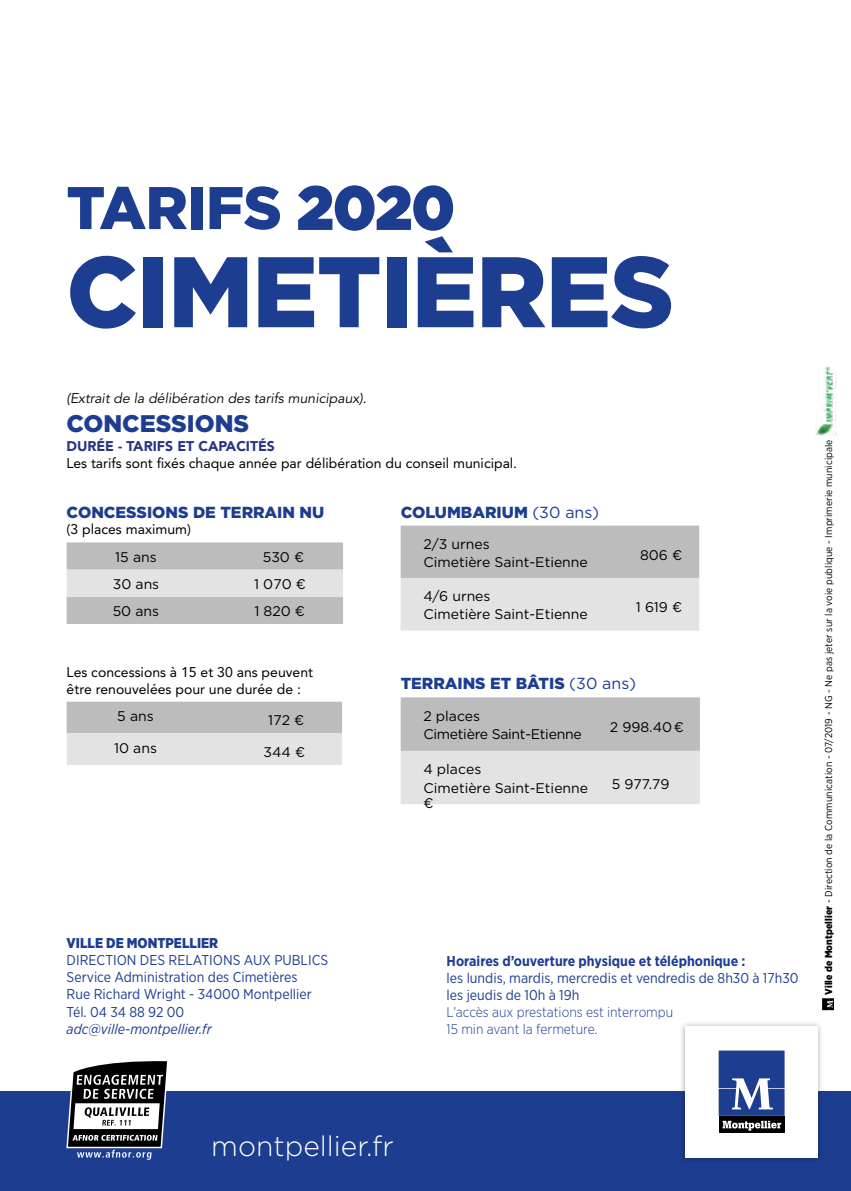
<style>
.page{position:relative;width:851px;height:1191px;background:#fff}
.page>*{position:absolute;margin:0;border:0;box-sizing:border-box;transform-origin:0 0}
.t1{font:900 100px "Gotham";letter-spacing:-.01em;color:#1d3d91}
.t2{font:900 60px "Gotham";letter-spacing:-.01em;color:#1d3d91}
.t3{font:300 28.2px "Gotham";color:#fff}
.t4{font:900 24px "Gotham";color:#1d3d91}
.t5{font:900 16px "Gotham";color:#1d3d91}
.t6{font:14.2px/17px "Gotham Narrow";color:#1d3d91}
.t7{font:700 14.2px "Gotham Narrow";color:#1d3d91}
.t8{font:italic 14.2px "Gotham Narrow";color:#1d3d91}
.t9{font:900 14.2px "Gotham Narrow";color:#1d3d91}
.t10{font:14px/18px "Gotham";color:#000}
.t11{font:14px/16.8px "Avenir";color:#000}
.t12{font:300 14px/16.8px "Gotham Narrow";color:#1d3d91}
.t13{font:italic 14px "Avenir";color:#000}
.t14{font:14px/18px "Gotham";letter-spacing:-.02em;color:#000}
.t15{font:900 14px "Avenir";color:#283583}
.t16{font:10px "Gotham Narrow";letter-spacing:.01em;color:#000}
.s1{font-weight:400}
.s2{font-weight:900}
</style>
<div class="page">
<img style="left:815px;top:367px;width:21px;height:68px">
<svg style="left:822px;top:998px;width:11px;height:12px"></svg>
<div style="left:0;top:1091px;width:850px;height:100px;background:#1d3d91"></div>
<img style="left:681px;top:1023px;width:140px;height:138px">
<div style="left:685px;top:1026px;width:132px;height:131px;background:#fff"></div>
<div style="left:718px;top:1116px;width:66px;height:17px;background:#000"></div>
<svg style="left:718px;top:1050px;width:66px;height:80px"></svg>
<svg style="left:67px;top:542px;width:276px;height:82px;background:#c9c9c9"></svg>
<svg style="left:67px;top:701px;width:275px;height:64px;background:#d0d0d0"></svg>
<svg style="left:400px;top:525px;width:299px;height:105px;background:#cfcfcf"></svg>
<svg style="left:400px;top:697px;width:299px;height:107px;background:#cfcfcf"></svg>
<svg style="left:66px;top:1061px;width:101px;height:98px"></svg>
<h2 class="t2" style="left:66px;top:166px;width:390px">TARIFS 2020</h2>
<h1 class="t1" style="left:66px;top:223px;width:609px">CIMETIÈRES</h1>
<p class="t13" style="left:66px;top:390px;width:302px">(Extrait de la délibération des tarifs municipaux).</p>
<h3 class="t4" style="left:66px;top:406px;width:184px">CONCESSIONS</h3>
<p class="t15" style="left:66px;top:437px;width:210px">DURÉE - TARIFS ET CAPACITÉS</p>
<p class="t11" style="left:66px;top:454px;width:452px">Les tarifs sont fixés chaque année par délibération du conseil municipal.</p>
<p class="t5" style="left:67px;top:501px;width:259px">CONCESSIONS DE TERRAIN NU</p>
<p class="t11" style="left:67px;top:521px;width:126px">(3 places maximum)</p>
<p class="t10" style="left:115px;top:547px;width:43px">15 ans</p>
<p class="t10" style="left:263px;top:547px;width:43px">530 €</p>
<p class="t10" style="left:113px;top:574px;width:48px">30 ans</p>
<p class="t10" style="left:254px;top:574px;width:53px">1 070 €</p>
<p class="t10" style="left:113px;top:602px;width:48px">50 ans</p>
<p class="t10" style="left:254px;top:602px;width:52px">1 820 €</p>
<p class="t5" style="left:400px;top:501px;width:200px">COLUMBARIUM <span class="s1">(30 ans)</span></p>
<p class="t10" style="left:423px;top:534px;width:166px">2/3 urnes<br>Cimetière Saint-Etienne</p>
<p class="t10" style="left:423px;top:587px;width:166px">4/6 urnes<br>Cimetière Saint-Etienne</p>
<p class="t10" style="left:640px;top:545px;width:44px">806 €</p>
<p class="t10" style="left:635px;top:598px;width:48px">1 619 €</p>
<p class="t11" style="left:67px;top:663px;width:248px">Les concessions à 15 et 30 ans peuvent être renouvelées pour une durée de :</p>
<p class="t10" style="left:117px;top:706px;width:38px">5 ans</p>
<p class="t10" style="left:268px;top:711px;width:38px">172 €</p>
<p class="t10" style="left:114px;top:738px;width:44px">10 ans</p>
<p class="t10" style="left:263px;top:743px;width:43px">344 €</p>
<p class="t9" style="left:67px;top:934px;width:153px">VILLE DE MONTPELLIER</p>
<p class="t6" style="left:67px;top:951px;width:263px">DIRECTION DES RELATIONS AUX PUBLICS Service Administration des Cimetières<br>Rue Richard Wright - 34000 Montpellier Tél. 04 34 88 92 00</p>
<p class="t8" style="left:67px;top:1019px;width:146px">adc@ville-montpellier.fr</p>
<p class="t5" style="left:400px;top:672px;width:237px">TERRAINS ET BÂTIS <span class="s1">(30 ans)</span></p>
<p class="t14" style="left:423px;top:706px;width:160px">2 places<br>Cimetière Saint-Etienne</p>
<p class="t10" style="left:609px;top:717px;width:76px">2 998.40 €</p>
<p class="t10" style="left:423px;top:759px;width:166px;line-height:19.2px">4 places<br>Cimetière Saint-Etienne</p>
<p class="t10" style="left:611px;top:774px;width:59px">5 977.79</p>
<p class="t10" style="left:423px;top:793px;width:12px">€</p>
<p class="t7" style="left:446px;top:951px;width:300px">Horaires d’ouverture physique et téléphonique :</p>
<p class="t6" style="left:446px;top:969px;width:353px">les lundis, mardis, mercredis et vendredis de 8h30 à 17h30 les jeudis de 10h à 19h</p>
<p class="t12" style="left:446px;top:1003px;width:228px">L’accès aux prestations est interrompu<br>15 min avant la fermeture.</p>
<p class="t16" style="left:822px;top:994px;width:557px;rotate:-90deg"><span class="s2">Ville de Montpellier</span> - Direction de la Communication - 07/2019 - NG - Ne pas jeter sur la voie publique - Imprimerie municipale</p>
<h3 class="t3" style="left:211px;top:1127px;width:184px">montpellier.fr</h3>
</div>
